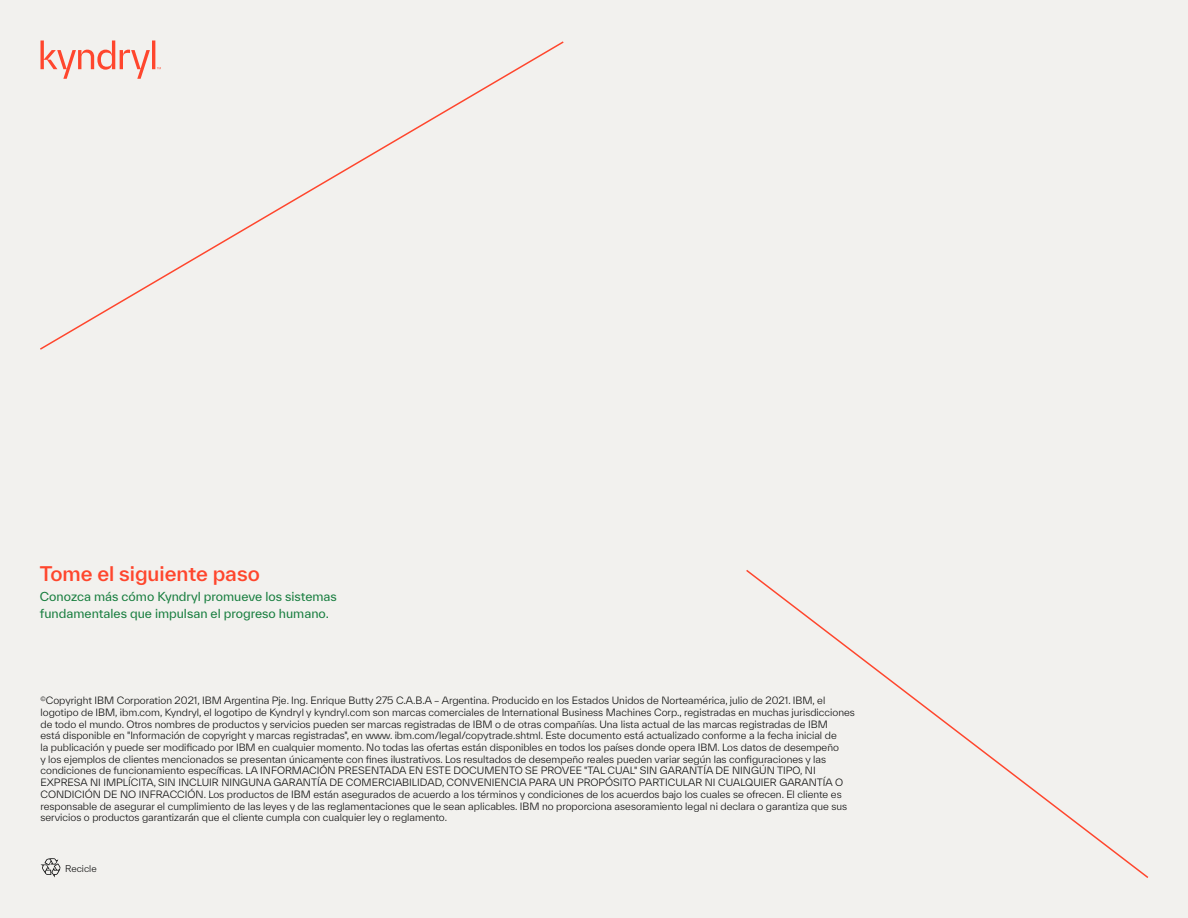
<style>
.page{position:relative;width:1188px;height:918px;background:#f2f1ee}
.page>*{position:absolute;margin:0;border:0;box-sizing:border-box;transform-origin:0 0}
.t1{font:500 19.5px "TWK Everett";color:#ff462d}
.t2{font:12px/17.2px "TWK Everett";color:#187e3f}
.t3{font:300 9.75px/11.7px "TWK Everett";color:#000}
.t4{font:300 9px "TWK Everett";color:#000}
</style>
<div class="page">
<svg style="left:40px;top:41px;width:524px;height:309px"></svg>
<svg style="left:746px;top:570px;width:403px;height:308px"></svg>
<svg style="left:40px;top:40px;width:121px;height:39px"></svg>
<svg style="left:41px;top:858px;width:20px;height:20px"></svg>
<h1 class="t1" style="left:40px;top:560px;width:221px">Tome el siguiente paso</h1>
<p class="t2" style="left:40px;top:588px;width:298px">Conozca más cómo Kyndryl promueve los sistemas fundamentales que impulsan el progreso humano.</p>
<p class="t3" style="left:40px;top:695px;width:816px"><sup>©</sup>Copyright IBM Corporation 2021, IBM Argentina Pje. Ing. Enrique Butty 275 C.A.B.A – Argentina. Producido en los Estados Unidos de Norteamérica, julio de 2021. IBM, el logotipo de IBM, ibm.com, Kyndryl, el logotipo de Kyndryl y kyndryl.com son marcas comerciales de International Business Machines Corp., registradas en muchas jurisdicciones de todo el mundo. Otros nombres de productos y servicios pueden ser marcas registradas de IBM o de otras compañías. Una lista actual de las marcas registradas de IBM<br>está disponible en "Información de copyright y marcas registradas", en www. ibm.com/legal/copytrade.shtml. Este documento está actualizado conforme a la fecha inicial de<br>la publicación y puede ser modificado por IBM en cualquier momento. No todas las ofertas están disponibles en todos los países donde opera IBM. Los datos de desempeño<br>y los ejemplos de clientes mencionados se presentan únicamente con fines ilustrativos. Los resultados de desempeño reales pueden variar según las configuraciones y las condiciones de funcionamiento específicas. LA INFORMACIÓN PRESENTADA EN ESTE DOCUMENTO SE PROVEE "TAL CUAL" SIN GARANTÍA DE NINGÚN TIPO, NI EXPRESA NI IMPLÍCITA, SIN INCLUIR NINGUNA GARANTÍA DE COMERCIABILIDAD, CONVENIENCIA PARA UN PROPÓSITO PARTICULAR NI CUALQUIER GARANTÍA O CONDICIÓN DE NO INFRACCIÓN. Los productos de IBM están asegurados de acuerdo a los términos y condiciones de los acuerdos bajo los cuales se ofrecen. El cliente es responsable de asegurar el cumplimiento de las leyes y de las reglamentaciones que le sean aplicables. IBM no proporciona asesoramiento legal ni declara o garantiza que sus servicios o productos garantizarán que el cliente cumpla con cualquier ley o reglamento.</p>
<p class="t4" style="left:65px;top:862px;width:33px">Recicle</p>
</div>
